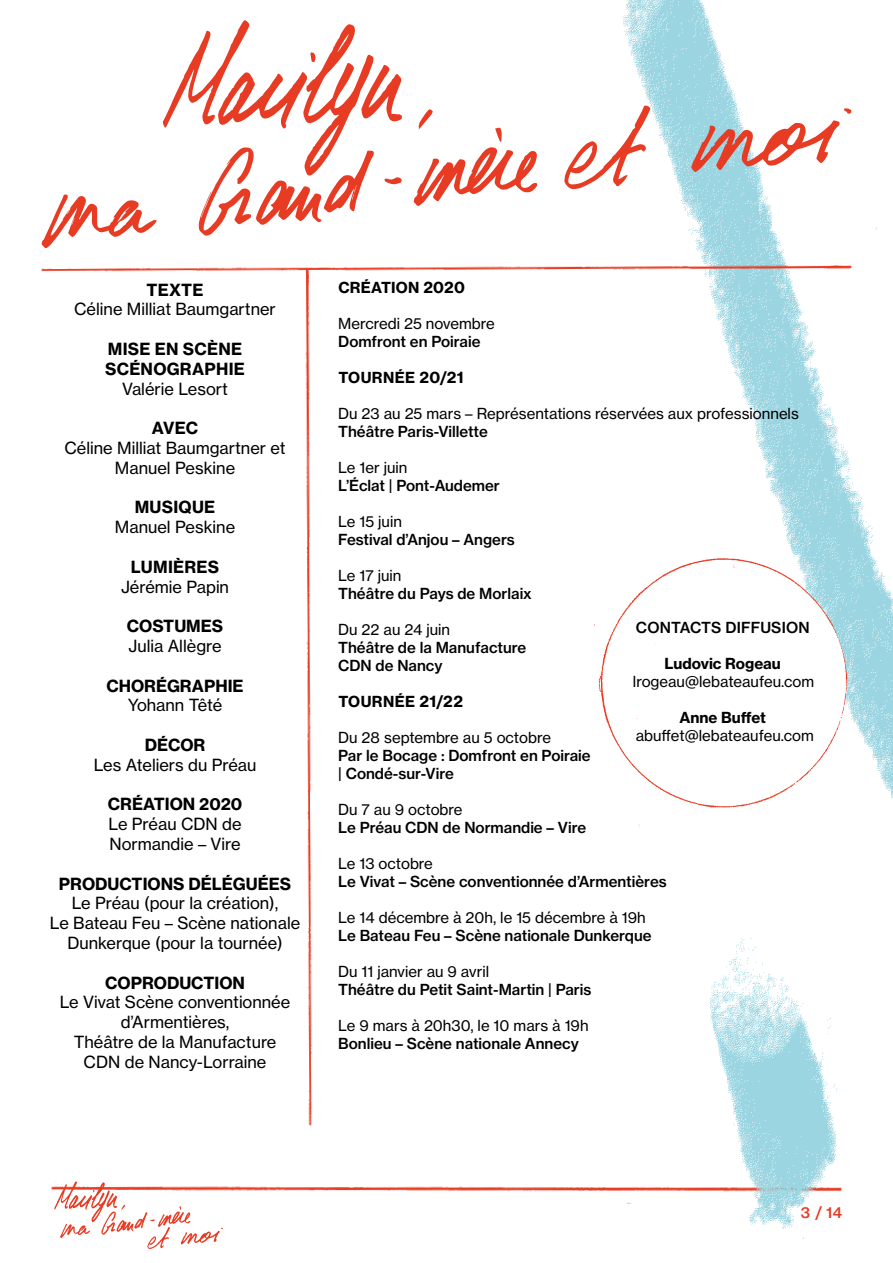
<style>
.page{position:relative;width:893px;height:1263px;background:#fff}
.page>*{position:absolute;margin:0;border:0;box-sizing:border-box;transform-origin:0 0}
.t1{font:16.5px/19.8px "N Haas Grotesk TX Pro 55 Rg";color:#000;text-align:center}
.t2{font:16.5px/19.8px "N Haas Grotesk TX Pro 75 Bd";color:#000}
.t3{font:15px/18px "N Haas Grotesk TX Pro 65 Md";color:#000}
.t4{font:15px "N Haas Grotesk TX Pro 55 Rg";color:#000}
.t5{font:15px "N Haas Grotesk TX Std 55 Rg";color:#000}
.t6{font:15px "N Haas Grotesk TX Pro 75 Bd";letter-spacing:.025em;color:#000}
.t7{font:15px "N Haas Grotesk TX Std 75 Bd";color:#000}
.t8{font:15px "N Haas Grotesk TX Pro 65 Md";color:#e73b23}
</style>
<div class="page">
<img style="left:52px;top:1186px;width:569px;height:14px">
<svg style="left:54px;top:1181px;width:169px;height:68px"></svg>
<img style="left:621px;top:0;width:256px;height:1239px">
<img style="left:305px;top:278px;width:7px;height:847px">
<svg style="left:844px;top:108px;width:7px;height:6px"></svg>
<svg style="left:42px;top:194px;width:115px;height:54px"></svg>
<svg style="left:691px;top:120px;width:149px;height:52px"></svg>
<svg style="left:564px;top:105px;width:86px;height:84px"></svg>
<svg style="left:163px;top:20px;width:239px;height:216px"></svg>
<svg style="left:413px;top:109px;width:124px;height:97px"></svg>
<img style="left:593px;top:547px;width:300px;height:267px">
<img style="left:42px;top:260px;width:809px;height:18px">
<p class="t2" style="left:146px;top:280px;width:59px">TEXTE</p>
<p class="t1" style="left:74px;top:299px;width:203px">Céline Milliat Baumgartner</p>
<p class="t2" style="left:105px;top:339px;width:141px">MISE EN SCÈNE<br>SCÉNOGRAPHIE</p>
<p class="t1" style="left:122px;top:379px;width:107px">Valérie Lesort</p>
<p class="t2" style="left:152px;top:418px;width:48px">AVEC</p>
<p class="t1" style="left:64px;top:438px;width:223px">Céline Milliat Baumgartner et<br>Manuel Peskine</p>
<p class="t2" style="left:135px;top:497px;width:82px">MUSIQUE</p>
<p class="t1" style="left:115px;top:517px;width:122px">Manuel Peskine</p>
<p class="t2" style="left:131px;top:557px;width:90px">LUMIÈRES</p>
<p class="t1" style="left:121px;top:577px;width:109px">Jérémie Papin</p>
<p class="t2" style="left:127px;top:616px;width:98px">COSTUMES</p>
<p class="t1" style="left:129px;top:636px;width:95px">Julia Allègre</p>
<p class="t2" style="left:106px;top:676px;width:139px">CHORÉGRAPHIE</p>
<p class="t1" style="left:128px;top:695px;width:96px">Yohann Têté</p>
<p class="t2" style="left:145px;top:735px;width:62px">DÉCOR</p>
<p class="t1" style="left:94px;top:755px;width:164px">Les Ateliers du Préau</p>
<p class="t2" style="left:108px;top:794px;width:136px">CRÉATION 2020</p>
<p class="t1" style="left:109px;top:814px;width:135px;text-align:left">Le Préau CDN de<br>Normandie – Vire</p>
<p class="t2" style="left:59px;top:874px;width:234px">PRODUCTIONS DÉLÉGUÉES</p>
<p class="t1" style="left:50px;top:893px;width:252px">Le Préau (pour la création),<br>Le Bateau Feu – Scène nationale<br>Dunkerque (pour la tournée)</p>
<p class="t2" style="left:105px;top:973px;width:141px">COPRODUCTION</p>
<p class="t1" style="left:60px;top:992px;width:232px">Le Vivat Scène conventionnée d’Armentières,<br>Théâtre de la Manufacture<br>CDN de Nancy-Lorraine</p>
<p class="t6" style="left:338px;top:278px;width:128px">CRÉATION 2020</p>
<p class="t4" style="left:338px;top:315px;width:158px">Mercredi 25 novembre</p>
<p class="t3" style="left:338px;top:333px;width:144px">Domfront en Poiraie</p>
<p class="t6" style="left:338px;top:368px;width:127px">TOURNÉE 20/21</p>
<p class="t4" style="left:338px;top:405px;width:462px">Du 23 au 25 mars – Représentations réservées aux professionnels</p>
<p class="t3" style="left:338px;top:423px;width:151px">Théâtre Paris-Villette</p>
<p class="t4" style="left:338px;top:459px;width:71px">Le 1er juin</p>
<p class="t3" style="left:338px;top:477px;width:163px">L’Éclat | Pont-Audemer</p>
<p class="t4" style="left:338px;top:513px;width:65px">Le 15 juin</p>
<p class="t3" style="left:338px;top:531px;width:178px">Festival d’Anjou – Angers</p>
<p class="t4" style="left:338px;top:567px;width:65px">Le 17 juin</p>
<p class="t3" style="left:338px;top:585px;width:195px">Théâtre du Pays de Morlaix</p>
<p class="t4" style="left:338px;top:621px;width:113px">Du 22 au 24 juin</p>
<p class="t3" style="left:338px;top:639px;width:190px">Théâtre de la Manufacture<br>CDN de Nancy</p>
<p class="t6" style="left:338px;top:692px;width:126px">TOURNÉE 21/22</p>
<p class="t4" style="left:338px;top:729px;width:214px">Du 28 septembre au 5 octobre</p>
<p class="t3" style="left:338px;top:747px;width:254px">Par le Bocage : Domfront en Poiraie | Condé-sur-Vire</p>
<p class="t4" style="left:338px;top:801px;width:126px">Du 7 au 9 octobre</p>
<p class="t3" style="left:338px;top:819px;width:249px">Le Préau CDN de Normandie – Vire</p>
<p class="t4" style="left:338px;top:855px;width:96px">Le 13 octobre</p>
<p class="t3" style="left:338px;top:873px;width:330px">Le Vivat – Scène conventionnée d’Armentières</p>
<p class="t4" style="left:338px;top:909px;width:309px">Le 14 décembre à 20h, le 15 décembre à 19h</p>
<p class="t3" style="left:338px;top:927px;width:315px">Le Bateau Feu – Scène nationale Dunkerque</p>
<p class="t4" style="left:338px;top:963px;width:152px">Du 11 janvier au 9 avril</p>
<p class="t3" style="left:338px;top:981px;width:255px">Théâtre du Petit Saint-Martin | Paris</p>
<p class="t4" style="left:338px;top:1017px;width:252px">Le 9 mars à 20h30, le 10 mars à 19h</p>
<p class="t3" style="left:338px;top:1035px;width:242px">Bonlieu – Scène nationale Annecy</p>
<p class="t3" style="left:636px;top:619px;width:175px">CONTACTS DIFFUSION</p>
<p class="t7" style="left:664px;top:654px;width:118px">Ludovic Rogeau</p>
<p class="t5" style="left:633px;top:672px;width:183px">lrogeau@lebateaufeu.com</p>
<p class="t7" style="left:679px;top:708px;width:88px">Anne Buffet</p>
<p class="t5" style="left:636px;top:726px;width:180px">abuffet@lebateaufeu.com</p>
<p class="t8" style="left:801px;top:1203px;width:43px">3 / 14</p>
</div>
